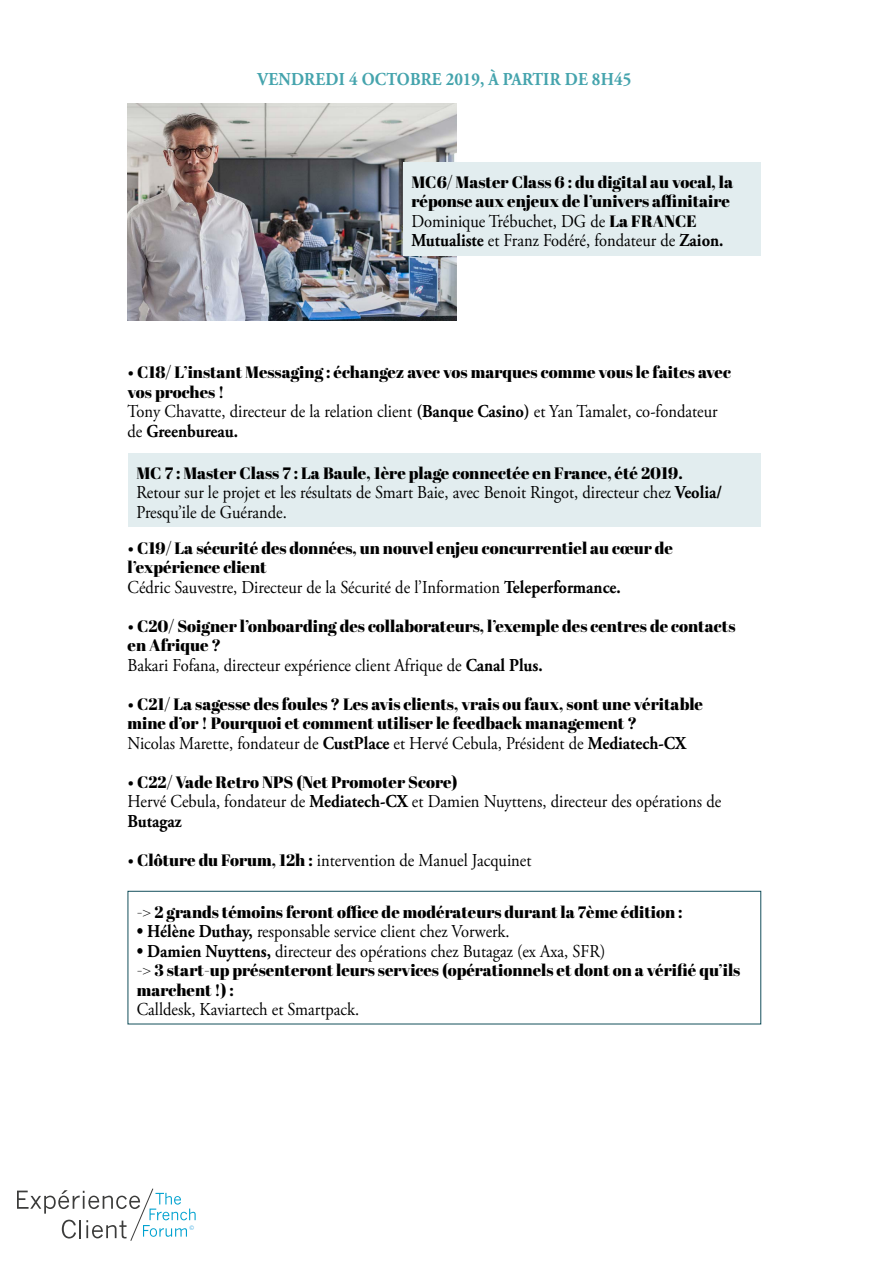
<style>
.page{position:relative;width:893px;height:1263px;background:#fff}
.page>*{position:absolute;margin:0;border:0;box-sizing:border-box;transform-origin:0 0}
.t1{font:18.15px/19.5px "Adobe Garamond Pro";color:#000;scale:.91 1}
.t2{font:700 18.15px "Adobe Garamond Pro";letter-spacing:.015em;color:#45a4ad;scale:.91 1}
.t3{font:16.5px/19.5px "Abril Fatface";color:#000}
.t4{font:6.9px "Myriad Pro";color:#36a9e1}
.s1{font-family:"Abril Fatface";font-size:16.5px}
.s2{font-weight:700}
</style>
<div class="page">
<svg style="left:17px;top:1188px;width:179px;height:53px"></svg>
<img style="left:128px;top:103px;width:329px;height:217px">
<div style="left:403px;top:162px;width:358px;height:94px;background:#e2edef"></div>
<div style="left:128px;top:891px;width:633px;height:133px;border:1px solid #134f5b"></div>
<div style="left:128px;top:453px;width:633px;height:73px;background:#e2edef"></div>
<p class="t2" style="left:258px;top:69px;width:412px">VENDREDI 4 OCTOBRE 2019, À PARTIR DE 8H45</p>
<p class="t3" style="left:411px;top:172px;width:323px">MC6/ Master Class 6 : du digital au vocal, la réponse aux enjeux de l’univers affinitaire</p>
<p class="t1" style="left:411px;top:212px;width:344px">Dominique Trébuchet, DG de <span class="s1">La FRANCE<br></span><span class="s2">Mutualiste</span> et Franz Fodéré, fondateur de <span class="s2">Zaion.</span></p>
<p class="t3" style="left:128px;top:362px;width:605px">• C18/ L’instant Messaging : échangez avec vos marques comme vous le faites avec vos proches !</p>
<p class="t1" style="left:128px;top:402px;width:650px">Tony Chavatte, directeur de la relation client <span class="s2">(Banque Casino)</span> et Yan Tamalet, co-fondateur de <span class="s2">Greenbureau.</span></p>
<p class="t3" style="left:136px;top:463px;width:548px">MC 7 : Master Class 7 : La Baule, 1ère plage connectée en France, été 2019.</p>
<p class="t1" style="left:136px;top:483px;width:645px">Retour sur le projet et les résultats de Smart Baie, avec Benoit Ringot, directeur chez <span class="s2">Veolia/<br></span>Presqu’ile de Guérande.</p>
<p class="t3" style="left:128px;top:537px;width:547px">• C19/ La sécurité des données, un nouvel enjeu concurrentiel au cœur de l’expérience client</p>
<p class="t1" style="left:128px;top:578px;width:543px">Cédric Sauvestre, Directeur de la Sécurité de l’Information <span class="s2">Teleperformance.</span></p>
<p class="t3" style="left:128px;top:615px;width:609px">• C20/ Soigner l’onboarding des collaborateurs, l’exemple des centres de contacts en Afrique ?</p>
<p class="t1" style="left:128px;top:656px;width:458px">Bakari Fofana, directeur expérience client Afrique de <span class="s2">Canal Plus.</span></p>
<p class="t3" style="left:128px;top:693px;width:577px">• C21/ La sagesse des foules ? Les avis clients, vrais ou faux, sont une véritable mine d’or ! Pourquoi et comment utiliser le feedback management ?</p>
<p class="t1" style="left:128px;top:734px;width:615px">Nicolas Marette, fondateur de <span class="s2">CustPlace</span> et Hervé Cebula, Président de <span class="s2">Mediatech-CX</span></p>
<p class="t3" style="left:128px;top:771px;width:331px">• C22/ Vade Retro NPS (Net Promoter Score)</p>
<p class="t1" style="left:128px;top:792px;width:654px">Hervé Cebula, fondateur de <span class="s2">Mediatech-CX</span> et Damien Nuyttens, directeur des opérations de<br><span class="s2">Butagaz</span></p>
<p class="t1" style="left:128px;top:851px;width:445px"><span class="s1">• Clôture du Forum, 12h :</span> intervention de Manuel Jacquinet</p>
<p class="t3" style="left:137px;top:901px;width:547px">-&gt; 2 grands témoins feront office de modérateurs durant la 7ème édition :</p>
<p class="t1" style="left:137px;top:922px;width:411px"><span class="s2">• Hélène Duthay,</span> responsable service client chez Vorwerk.</p>
<p class="t1" style="left:137px;top:942px;width:516px"><span class="s2">• Damien Nuyttens,</span> directeur des opérations chez Butagaz (ex Axa, SFR)</p>
<p class="t3" style="left:137px;top:960px;width:605px">-&gt; 3 start-up présenteront leurs services (opérationnels et dont on a vérifié qu’ils marchent !) :</p>
<p class="t1" style="left:137px;top:1000px;width:246px">Calldesk, Kaviartech et Smartpack.</p>
<p class="t4" style="left:190px;top:1224px;width:6px">©</p>
</div>
